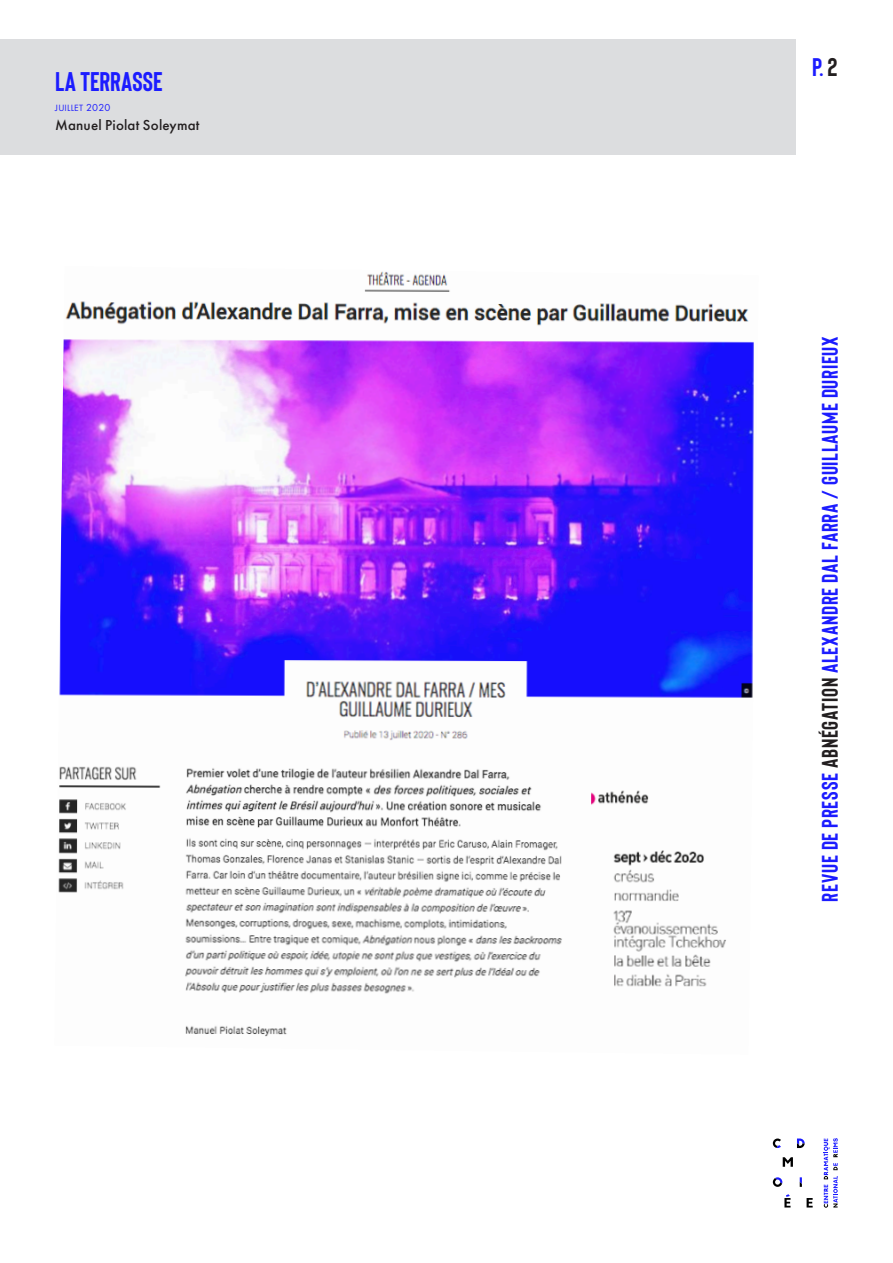
<style>
.page{position:relative;width:893px;height:1263px;background:#fff}
.page>*{position:absolute;margin:0;border:0;box-sizing:border-box;transform-origin:0 0}
.t1{font:700 27px "Bison";color:#1c1cff}
.t2{font:700 25.5px "Bison";color:#1c1cff}
.t3{font:700 22.5px "Bison";letter-spacing:.03em;color:#1c1cff}
.t4{font:500 15px "Futura PT";letter-spacing:.01em;color:#231f20}
.t5{font:9.45px "Futura PT";letter-spacing:.02em;color:#1c1cff}
.s1{font-size:10.5px}
.s2{color:#231f20}
</style>
<div class="page">
<svg style="left:784px;top:1194px;width:6px;height:13px"></svg>
<svg style="left:807px;top:1198px;width:6px;height:9px"></svg>
<svg style="left:773px;top:1138px;width:8px;height:10px"></svg>
<svg style="left:797px;top:1138px;width:8px;height:10px"></svg>
<svg style="left:783px;top:1157px;width:10px;height:10px"></svg>
<svg style="left:800px;top:1177px;width:2px;height:10px"></svg>
<svg style="left:773px;top:1177px;width:9px;height:10px"></svg>
<svg style="left:824px;top:1138px;width:14px;height:70px"></svg>
<img style="left:58px;top:271px;width:696px;height:766px">
<div style="left:0;top:39px;width:795px;height:115px;background:#dcdddf"></div>
<p class="t1" style="left:55px;top:65px;width:109px">LA TERRASSE</p>
<p class="t5" style="left:55px;top:102px;width:57px">juillet <span class="s1">2020</span></p>
<p class="t4" style="left:55px;top:116px;width:146px">Manuel Piolat Soleymat</p>
<p class="t2" style="left:812px;top:51px;width:27px">p. <span class="s2">2</span></p>
<p class="t3" style="left:816px;top:902px;width:567px;rotate:-90deg">revue de presse <span class="s2">Abnégation</span> Alexandre Dal Farra / Guillaume Durieux</p>
</div>
